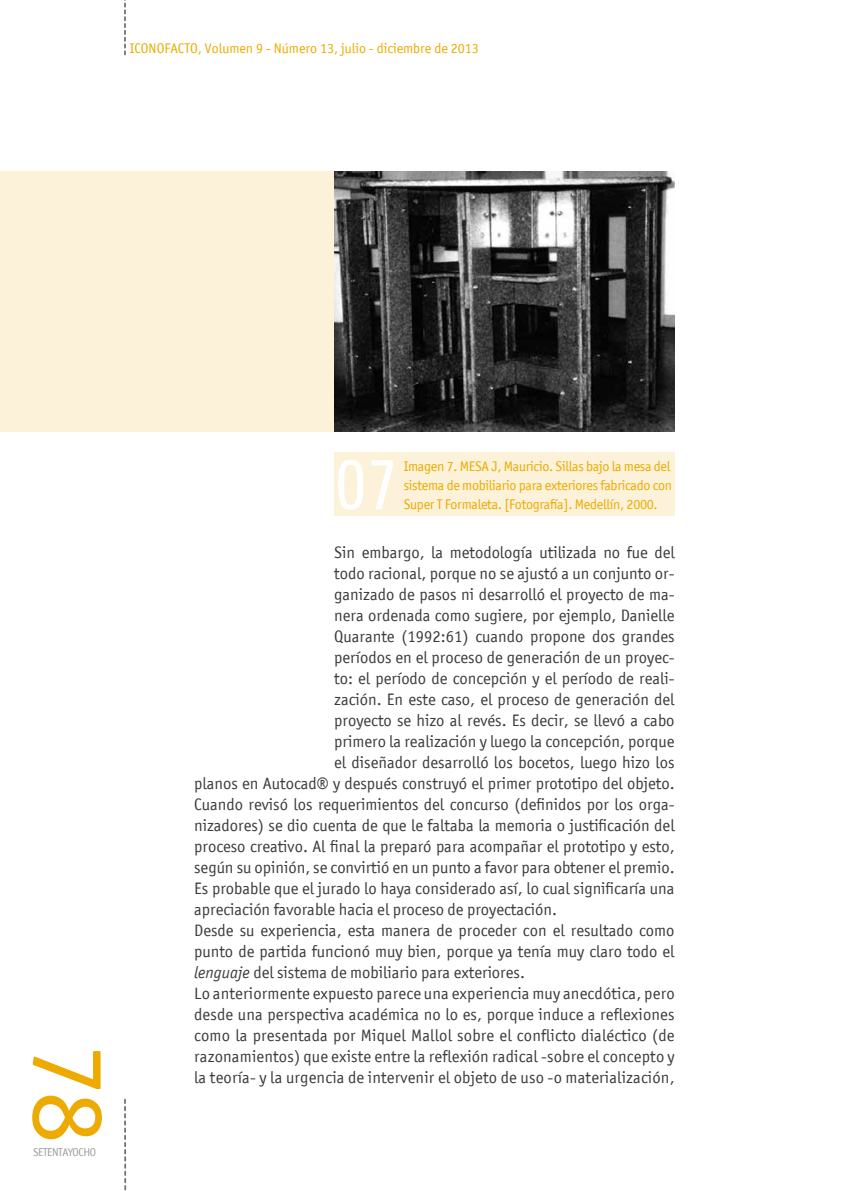
<style>
.page{position:relative;width:844px;height:1191px;background:#fff}
.page>*{position:absolute;margin:0;border:0;box-sizing:border-box;transform-origin:0 0}
.t1{font:103.77px "Officina San ITC";color:#edaa00}
.t2{font:70px "Share";color:#fff}
.t3{font:16.62px/21px "Officina San ITC";color:#3c3c3b;text-align:justify}
.t4{font:14px/19.2px "Officina San ITC";letter-spacing:-.02em;color:#edaa00}
.t5{font:14px "Officina San ITC";color:#edaa00}
.t6{font:11.38px "Officina San ITC";color:#9d9d9c}
.s1{font-style:italic}
</style>
<div class="page">
<div style="left:0;top:172px;width:674px;height:260px;background:#fcf2d9"></div>
<div style="left:334px;top:453px;width:340px;height:63px;background:#fcf2d9"></div>
<img style="left:334px;top:172px;width:340px;height:260px">
<svg style="left:124px;top:0;width:2px;height:55px"></svg>
<svg style="left:124px;top:1099px;width:2px;height:92px"></svg>
<p class="t5" style="left:130px;top:40px;width:350px">ICONOFACTO, Volumen 9 - Número 13, julio - diciembre de 2013</p>
<h1 class="t1" style="left:129px;top:1044px;width:100px;rotate:90deg">78</h1>
<p class="t6" style="left:33px;top:1145px;width:7px">setentayocho</p>
<h2 class="t2" style="left:334px;top:449px;width:67px">07</h2>
<p class="t4" style="left:403px;top:456px;width:270px">Imagen 7. MESA J, Mauricio. Sillas bajo la mesa del sistema de mobiliario para exteriores fabricado con</p>
<p class="t4" style="left:403px;top:495px;width:255px">Super T Formaleta. [Fotografía]. Medellín, 2000.</p>
<p class="t3" style="left:334px;top:541px;width:342px">Sin embargo, la metodología utilizada no fue del todo racional, porque no se ajustó a un conjunto or&shy;ganizado de pasos ni desarrolló el proyecto de ma&shy;nera ordenada como sugiere, por ejemplo, Danielle Quarante (1992:61) cuando propone dos grandes períodos en el proceso de generación de un proyec&shy;to: el período de concepción y el período de reali&shy;zación. En este caso, el proceso de generación del proyecto se hizo al revés. Es decir, se llevó a cabo primero la realización y luego la concepción, porque el diseñador desarrolló los bocetos, luego hizo los</p>
<p class="t3" style="left:194px;top:772px;width:482px;text-align:left">planos en Autocad® y después construyó el primer prototipo del objeto.<br>Cuando revisó los requerimientos del concurso (definidos por los orga&shy;nizadores) se dio cuenta de que le faltaba la memoria o justificación del proceso creativo. Al final la preparó para acompañar el prototipo y esto, según su opinión, se convirtió en un punto a favor para obtener el premio.<br>Es probable que el jurado lo haya considerado así, lo cual significaría una apreciación favorable hacia el proceso de proyectación.<br>Desde su experiencia, esta manera de proceder con el resultado como punto de partida funcionó muy bien, porque ya tenía muy claro todo el <span class="s1">lenguaje</span> del sistema de mobiliario para exteriores.<br>Lo anteriormente expuesto parece una experiencia muy anecdótica, pero desde una perspectiva académica no lo es, porque induce a reflexiones como la presentada por Miquel Mallol sobre el conflicto dialéctico (de razonamientos) que existe entre la reflexión radical -sobre el concepto y la teoría- y la urgencia de intervenir el objeto de uso -o materialización,</p>
</div>
